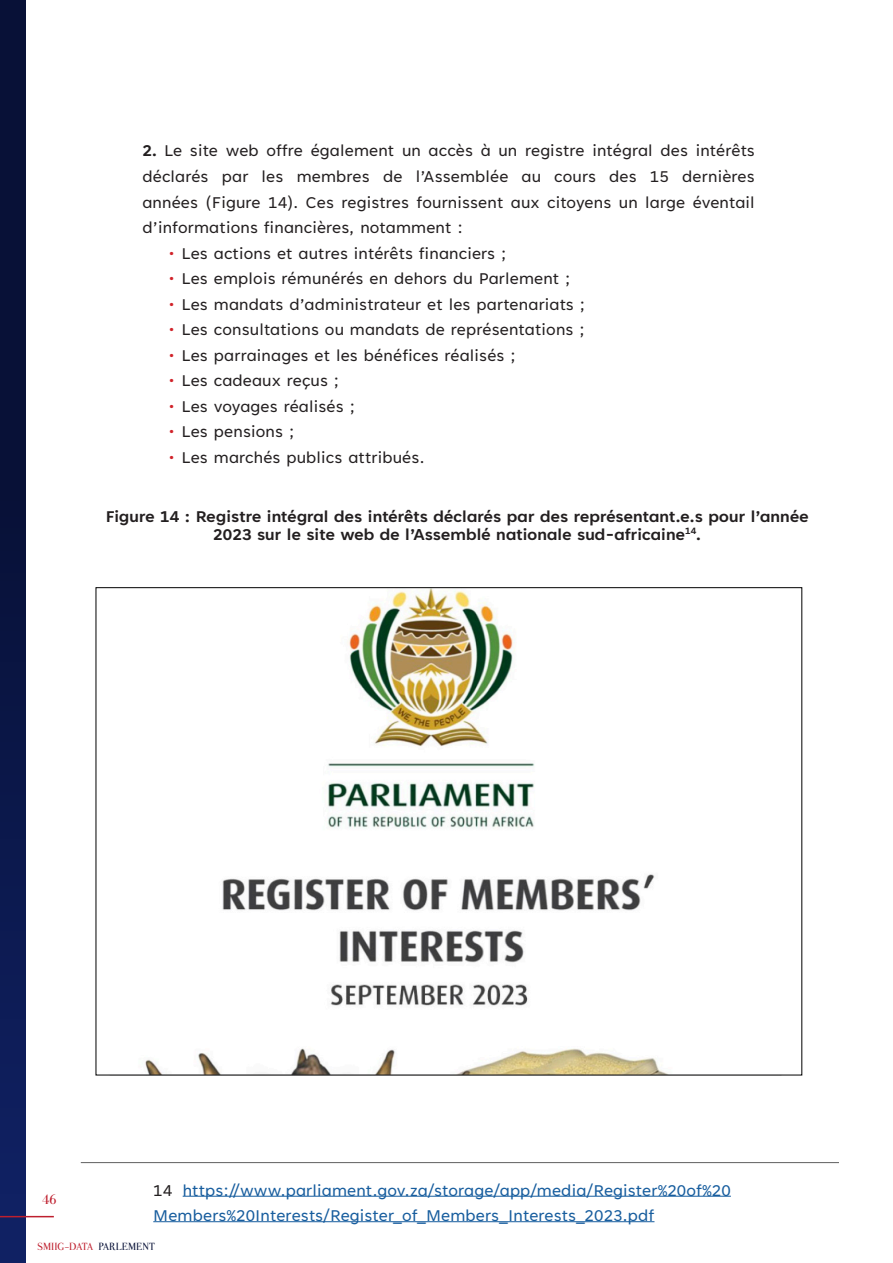
<style>
.page{position:relative;width:893px;height:1263px;background:#fff}
.page>*{position:absolute;margin:0;border:0;box-sizing:border-box;transform-origin:0 0}
.t1{font:18px/25.5px "Tenorite";letter-spacing:.01em;color:#231f20;text-align:justify}
.t2{font:700 18px/18px "Tenorite";letter-spacing:.01em;color:#231f20;text-align:center}
.t3{font:18px/25.5px "Tenorite";letter-spacing:.01em;color:#175d9e}
.t4{font:12px "Valentina";color:#be1f2e}
.t5{font:9px "Valentina";color:#be1f2e}
.s1{font-weight:700}
.s2{color:#d1232a}
.s3{color:#231f20}
.s4{color:#fff}
.s5{color:#081137}
</style>
<div class="page">
<div style="left:0;top:0;width:26px;height:1263px;background:linear-gradient(to bottom,#060d2c,#0f1f5f)"></div>
<hr style="left:0;top:1216px;width:54px;height:1px;background:#be1f2e">
<img style="left:145px;top:589px;width:521px;height:484px">
<hr style="left:81px;top:1162px;width:758px;height:1px;background:#000001">
<hr style="left:183px;top:1196px;width:548px;height:1px;background:#175d9e">
<hr style="left:153px;top:1221px;width:501px;height:1px;background:#175d9e">
<p class="t1" style="left:142px;top:139px;width:614px"><span class="s1">2.</span> Le site web offre également un accès à un registre intégral des intérêts déclarés par les membres de l’Assemblée au cours des 15 dernières années (Figure 14). Ces registres fournissent aux citoyens un large éventail d’informations financières, notamment :</p>
<p class="t1" style="left:168px;top:241px;width:340px"><span class="s2">•</span> Les actions et autres intérêts financiers ;</p>
<p class="t1" style="left:168px;top:267px;width:404px"><span class="s2">•</span> Les emplois rémunérés en dehors du Parlement ;</p>
<p class="t1" style="left:168px;top:292px;width:419px"><span class="s2">•</span> Les mandats d’administrateur et les partenariats ;</p>
<p class="t1" style="left:168px;top:318px;width:418px"><span class="s2">•</span> Les consultations ou mandats de représentations ;</p>
<p class="t1" style="left:168px;top:343px;width:349px"><span class="s2">•</span> Les parrainages et les bénéfices réalisés ;</p>
<p class="t1" style="left:168px;top:369px;width:173px"><span class="s2">•</span> Les cadeaux reçus ;</p>
<p class="t1" style="left:168px;top:394px;width:189px"><span class="s2">•</span> Les voyages réalisés ;</p>
<p class="t1" style="left:168px;top:420px;width:128px"><span class="s2">•</span> Les pensions ;</p>
<p class="t1" style="left:168px;top:445px;width:258px"><span class="s2">•</span> Les marchés publics attribués.</p>
<p class="t2" style="left:106px;top:509px;width:704px">Figure 14 : Registre intégral des intérêts déclarés par des représentant.e.s pour l’année<br>2023 sur le site web de l’Assemblé nationale sud-africaine<sup>14</sup>.</p>
<p class="t3" style="left:153px;top:1178px;width:579px"><span class="s3">14</span><span class="s4">a</span>https://www.parliament.gov.za/storage/app/media/Register%20of%20<br>Members%20Interests/Register_of_Members_Interests_2023.pdf</p>
<p class="t4" style="left:42px;top:1191px;width:16px">46</p>
<p class="t5" style="left:38px;top:1241px;width:119px">SMIIG-DATA <span class="s5">PARLEMENT</span></p>
</div>
